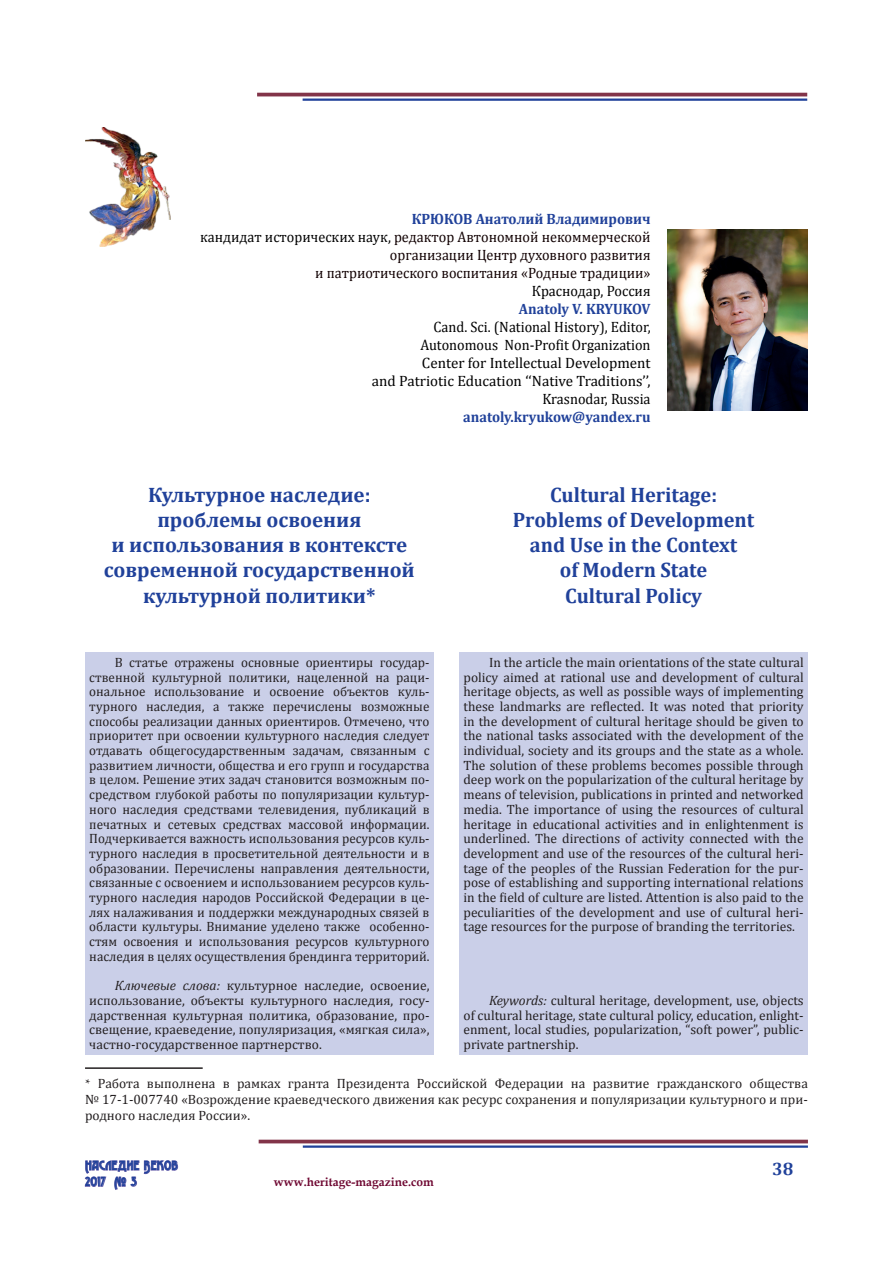
<style>
.page{position:relative;width:893px;height:1263px;background:#fff}
.page>*{position:absolute;margin:0;border:0;box-sizing:border-box;transform-origin:0 0}
.t1{font:700 21px/25.2px "Cambria";color:#20419a;text-align:center}
.t2{font:700 18px "Cambria";color:#20419a}
.t3{font:15px/18px "Cambria";color:#000001;text-align:right;scale:.95 1}
.t4{font:15px/18px "Cambria";color:#110002;text-align:right;scale:.95 1}
.t5{font:700 15px "Cambria";color:#20419a;scale:.95 1}
.t6{font:13.5px/14.7px "Cambria";color:#231f20;text-align:justify}
.t7{font:13.5px/16.2px "Advokat Modern";letter-spacing:.03em;color:#20419a}
.t8{font:700 12px "Book Antiqua";color:#6e0731}
.s1{font-weight:700;color:#20419a}
.s2{color:#000001}
.s3{font-style:italic}
.s4{font-family:"Minion Pro"}
</style>
<div class="page">
<div style="left:459px;top:652px;width:349px;height:402px;background:#cacfe8"></div>
<div style="left:85px;top:652px;width:349px;height:402px;background:#cacfe8"></div>
<img style="left:85px;top:128px;width:85px;height:119px">
<img style="left:668px;top:229px;width:140px;height:181px">
<hr style="left:85px;top:1067px;width:118px;height:2px;background:#231f20">
<hr style="left:257px;top:93px;width:550px;height:3px;background:#823449">
<hr style="left:303px;top:99px;width:504px;height:2px;background:#20419a">
<hr style="left:259px;top:1140px;width:549px;height:3px;background:#823449">
<hr style="left:303px;top:1145px;width:505px;height:3px;background:#20419a">
<svg style="left:85px;top:1160px;width:93px;height:30px"></svg>
<p class="t4" style="left:200px;top:210px;width:476px"><span class="s1">КРЮКОВ Анатолий Владимирович<br></span><span class="s2">кандидат исторических наук,</span> редактор Автономной некоммерческой организации Центр духовного развития<br>и патриотического воспитания «Родные традиции»</p>
<p class="t3" style="left:532px;top:282px;width:127px">Краснодар, Россия</p>
<p class="t5" style="left:519px;top:299px;width:140px">Anatoly V. KRYUKOV</p>
<p class="t3" style="left:372px;top:318px;width:295px">Сand. Sci. (National History), Editor, Autonomous Non-Profit Organization<br>Center for Intellectual Development<br>and Patriotic Education ‘‘Native Traditions’’, Krasnodar, Russia</p>
<p class="t5" style="left:463px;top:407px;width:199px">anatoly.kryukow@yandex.ru</p>
<h1 class="t1" style="left:104px;top:481px;width:312px">Культурное наследие: проблемы освоения<br>и использования в контексте современной государственной культурной политики*</h1>
<h1 class="t1" style="left:513px;top:481px;width:243px">Cultural Heritage:<br>Problems of Development and Use in the Context<br>of Modern State<br>Сultural Policy</h1>
<p class="t6" style="left:89px;top:655px;width:342px;text-indent:26px">В статье отражены основные ориентиры государ&shy;ственной культурной политики, нацеленной на раци&shy;ональное использование и освоение объектов куль&shy;турного наследия, а также перечислены возможные способы реализации данных ориентиров. Отмечено, что приоритет при освоении культурного наследия следует отдавать общегосударственным задачам, связанным с развитием личности, общества и его групп и государства в целом. Решение этих задач становится возможным по&shy;средством глубокой работы по популяризации культур&shy;ного наследия средствами телевидения, публикаций в печатных и сетевых средствах массовой информации.<br>Подчеркивается важность использования ресурсов куль&shy;турного наследия в просветительной деятельности и в образовании. Перечислены направления деятельности, связанные с освоением и использованием ресурсов куль&shy;турного наследия народов Российской Федерации в це&shy;лях налаживания и поддержки международных связей в области культуры. Внимание уделено также особенно&shy;стям освоения и использования ресурсов культурного наследия в целях осуществления брендинга территорий.</p>
<p class="t6" style="left:89px;top:978px;width:342px;text-indent:26px"><span class="s3">Ключевые слова:</span> культурное наследие, освоение, использование, объекты культурного наследия, госу&shy;дарственная культурная политика, образование, про&shy;свещение, краеведение, популяризация, «мягкая сила», частно-государственное партнерство.</p>
<p class="t6" style="left:463px;top:655px;width:342px;text-indent:26px">In the article the main orientations of the state cultural policy aimed at rational use and development of cultural heritage objects, as well as possible ways of implementing these landmarks are reflected. It was noted that priority in the development of cultural heritage should be given to the national tasks associated with the development of the individual, society and its groups and the state as a whole.<br>The solution of these problems becomes possible through deep work on the popularization of the cultural heritage by means of television, publications in printed and networked media. The importance of using the resources of cultural heritage in educational activities and in enlightenment is underlined. The directions of activity connected with the development and use of the resources of the cultural heri&shy;tage of the peoples of the Russian Federation for the pur&shy;pose of establishing and supporting international relations in the field of culture are listed. Attention is also paid to the peculiarities of the development and use of cultural heri&shy;tage resources for the purpose of branding the territories.</p>
<p class="t6" style="left:463px;top:993px;width:342px;text-indent:26px"><span class="s3">Keywords:</span> cultural heritage, development, use, objects of cultural heritage, state cultural policy, education, enlight&shy;enment, local studies, popularization, “soft power”, public&shy;private partnership.</p>
<p class="t6" style="left:85px;top:1075px;width:724px;line-height:16.2px"><span class="s4">*</span> Работа выполнена в рамках гранта Президента Российской Федерации на развитие гражданского общества № 17-1-007740 «Возрождение краеведческого движения как ресурс сохранения и популяризации культурного и при&shy;родного наследия России».</p>
<p class="t7" style="left:85px;top:1158px;width:95px">Наследие Веков<br>2017 № 3</p>
<h2 class="t2" style="left:772px;top:1156px;width:23px">38</h2>
<p class="t8" style="left:274px;top:1174px;width:161px">www.heritage-magazine.com</p>
</div>
